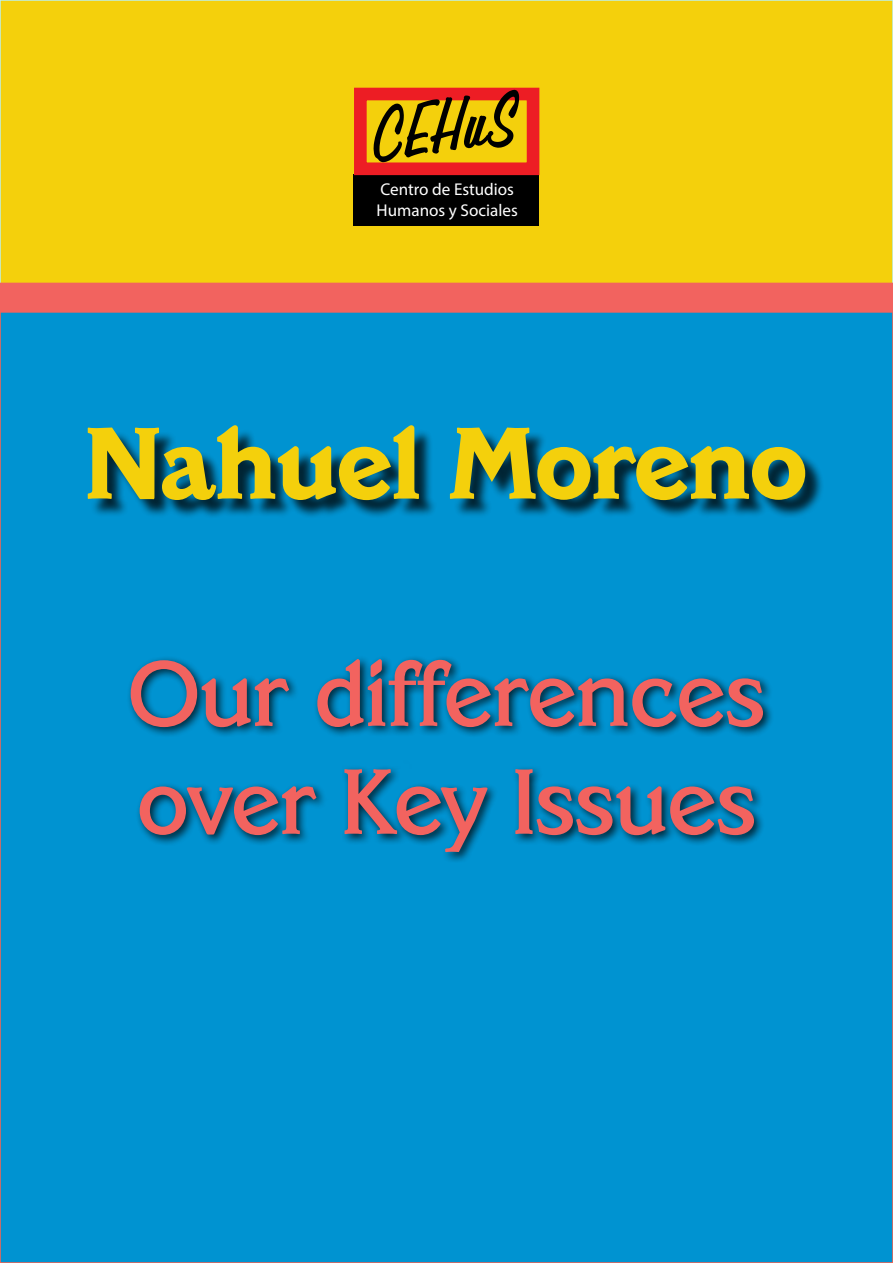
<style>
.page{position:relative;width:893px;height:1263px;background:#fff}
.page>*{position:absolute;margin:0;border:0;box-sizing:border-box;transform-origin:0 0}
.t1{font:700 99px "Veracruz";color:#f4d00c}
.t2{font:500 90px/108px "Veracruz";color:#f2635f}
.t3{font:italic 75.9px "Cg Trophy";color:#000}
.t4{font:17.1px/20.5px "Myriad Pro";color:#fff}
</style>
<div class="page">
<div style="left:0;top:298px;width:893px;height:965px;background:#0093d1"></div>
<div style="left:0;top:0;width:893px;height:298px;background:#f4d00c"></div>
<div style="left:354px;top:174px;width:185px;height:51px;background:#000"></div>
<div style="left:354px;top:88px;width:185px;height:87px;border:13px solid #ed1d24"></div>
<svg style="left:372px;top:88px;width:149px;height:76px"></svg>
<div style="left:0;top:283px;width:893px;height:30px;background:#f2635f"></div>
<div style="left:90px;top:428px;width:734px;height:91px;background:#000;opacity:.75"></div>
<div style="left:126px;top:655px;width:648px;height:208px;background:#000;opacity:.75"></div>
<h3 class="t3" style="left:363px;top:95px;width:148px;rotate:-7deg">CEHuS</h3>
<p class="t4" style="left:377px;top:179px;width:143px">Centro de Estudios<br>Humanos y Sociales</p>
<h1 class="t1" style="left:86px;top:404px;width:722px">Nahuel Moreno</h1>
<h2 class="t2" style="left:128px;top:639px;width:638px">Our differences over Key Issues</h2>
</div>
